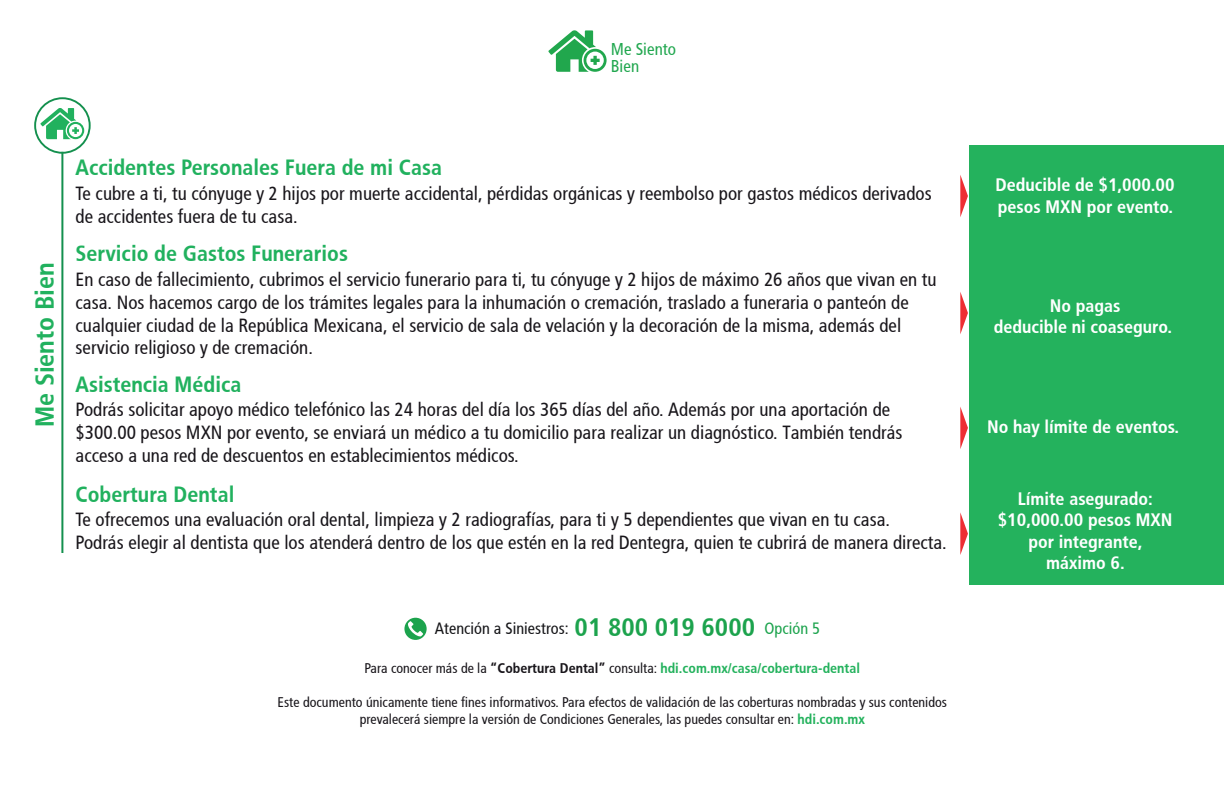
<style>
.page{position:relative;width:1224px;height:794px;background:#fff}
.page>*{position:absolute;margin:0;border:0;box-sizing:border-box;transform-origin:0 0}
.t1{font:26px "HDI Gerling Sans Cond Bold";color:#21b15e}
.t2{font:22px "HDI Gerling Sans Cond Bold";color:#21b15e}
.t3{font:19px/22.8px "HDI Gerling Sans Cond Regular";color:#18151a}
.t4{font:18px/21.6px "HDI Gerling Sans Cond Bold";color:#fff;text-align:center}
.t5{font:17px/17px "HDI Gerling Sans Cond Regular";color:#21a74f}
.t6{font:16.4px "HDI Gerling Sans Cond Regular";color:#161619}
.t7{font:14px/16.8px "HDI Gerling Sans Cond Regular";color:#18151a;text-align:center}
.t8{font:14px "HDI Gerling Sans Cond Bold";color:#24b25d}
.s1{font-family:"HDI Gerling Sans Cond Bold";font-size:25.2px;color:#1ca34d}
.s2{color:#1ca34d}
.s3{font-family:"HDI Gerling Sans Cond Regular";color:#18151a}
.s4{color:#18151a}
.s5{font-family:"HDI Gerling Sans Cond Bold";color:#24b25d}
</style>
<div class="page">
<div style="left:970px;top:146px;width:254px;height:439px;background:#24b25d"></div>
<hr style="left:61px;top:152px;width:2px;height:401px;background:#14904e">
<svg style="left:34px;top:97px;width:57px;height:57px"></svg>
<svg style="left:960px;top:175px;width:8px;height:42px"></svg>
<svg style="left:960px;top:292px;width:8px;height:42px"></svg>
<svg style="left:960px;top:407px;width:8px;height:42px"></svg>
<svg style="left:960px;top:512px;width:8px;height:43px"></svg>
<svg style="left:548px;top:30px;width:59px;height:42px"></svg>
<svg style="left:404px;top:618px;width:23px;height:22px"></svg>
<svg style="left:408px;top:621px;width:15px;height:15px"></svg>
<p class="t5" style="left:611px;top:41px;width:67px">Me Siento<br>Bien</p>
<h1 class="t1" style="left:30px;top:427px;width:166px;rotate:-90deg">Me Siento Bien</h1>
<p class="t2" style="left:76px;top:155px;width:368px">Accidentes Personales Fuera de mi Casa</p>
<p class="t3" style="left:76px;top:182px;width:858px">Te cubre a ti, tu cónyuge y 2 hijos por muerte accidental, pérdidas orgánicas y reembolso por gastos médicos derivados de accidentes fuera de tu casa.</p>
<p class="t2" style="left:76px;top:241px;width:274px">Servicio de Gastos Funerarios</p>
<p class="t3" style="left:76px;top:268px;width:863px">En caso de fallecimiento, cubrimos el servicio funerario para ti, tu cónyuge y 2 hijos de máximo 26 años que vivan en tu casa. Nos hacemos cargo de los trámites legales para la inhumación o cremación, traslado a funeraria o panteón de cualquier ciudad de la República Mexicana, el servicio de sala de velación y la decoración de la misma, además del servicio religioso y de cremación.</p>
<p class="t2" style="left:76px;top:371px;width:167px">Asistencia Médica</p>
<p class="t3" style="left:76px;top:399px;width:829px">Podrás solicitar apoyo médico telefónico las 24 horas del día los 365 días del año. Además por una aportación de $300.00 pesos MXN por evento, se enviará un médico a tu domicilio para realizar un diagnóstico. También tendrás acceso a una red de descuentos en establecimientos médicos.</p>
<p class="t2" style="left:76px;top:481px;width:160px">Cobertura Dental</p>
<p class="t3" style="left:76px;top:509px;width:873px">Te ofrecemos una evaluación oral dental, limpieza y 2 radiografías, para ti y 5 dependientes que vivan en tu casa.<br>Podrás elegir al dentista que los atenderá dentro de los que estén en la red Dentegra, quien te cubrirá de manera directa.</p>
<p class="t6" style="left:435px;top:619px;width:387px">Atención a Siniestros: <span class="s1">01 800 019 6000</span> <span class="s2">Opción 5</span></p>
<p class="t8" style="left:365px;top:660px;width:497px"><span class="s3">Para conocer más de la</span> <span class="s4">“Cobertura Dental”</span> <span class="s3">consulta:</span> hdi.com.mx/casa/cobertura-dental</p>
<p class="t7" style="left:278px;top:694px;width:671px">Este documento únicamente tiene fines informativos. Para efectos de validación de las coberturas nombradas y sus contenidos prevalecerá siempre la versión de Condiciones Generales, las puedes consultar en: <span class="s5">hdi.com.mx</span></p>
<p class="t4" style="left:995px;top:174px;width:181px;text-align:left">Deducible de $1,000.00 pesos MXN por evento.</p>
<p class="t4" style="left:994px;top:295px;width:180px">No pagas<br>deducible ni coaseguro.</p>
<p class="t4" style="left:987px;top:416px;width:194px">No hay límite de eventos.</p>
<p class="t4" style="left:998px;top:488px;width:176px">Límite asegurado: $10,000.00 pesos MXN por integrante, máximo 6.</p>
</div>
